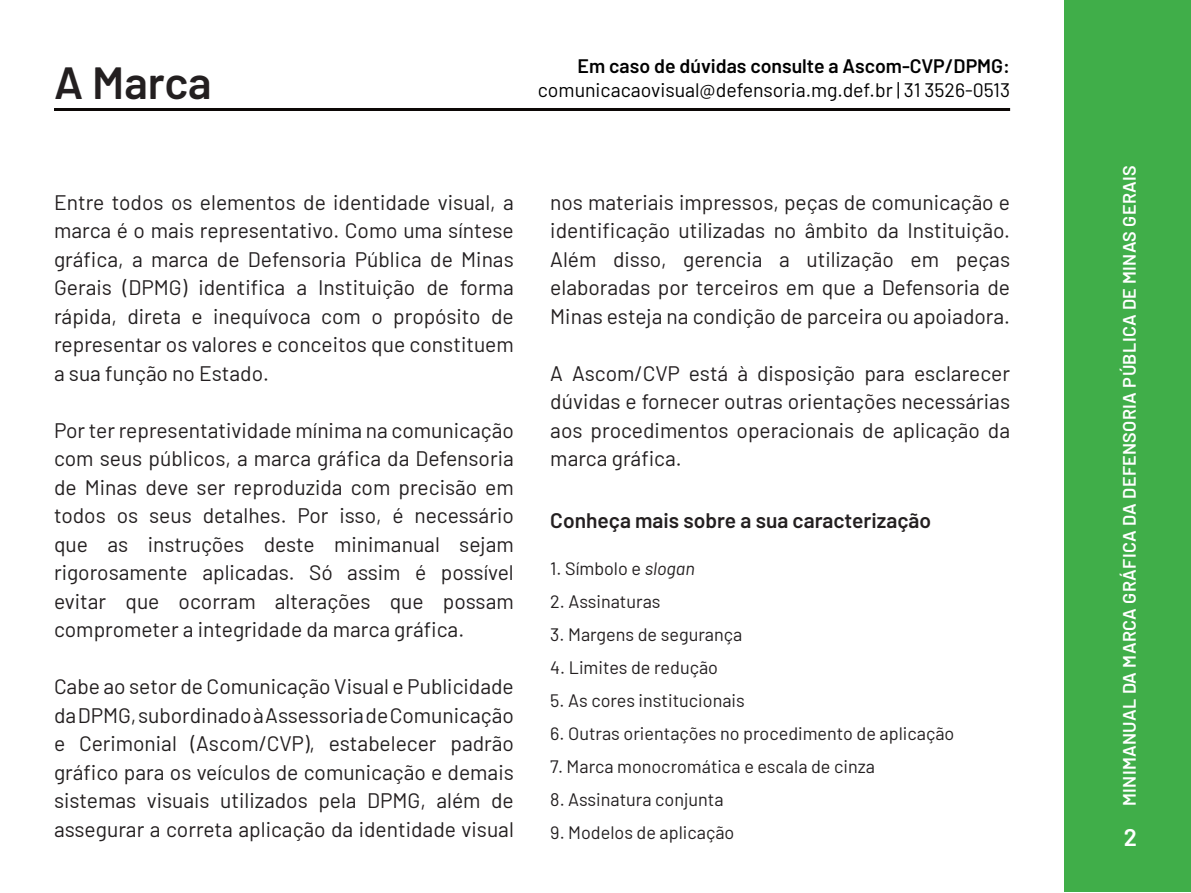
<style>
.page{position:relative;width:1191px;height:893px;background:#fff}
.page>*{position:absolute;margin:0;border:0;box-sizing:border-box;transform-origin:0 0}
.t1{font:600 45px "Barlow";color:#231f20}
.t2{font:600 24px "Barlow";color:#fff}
.t3{font:21px/28.5px "Barlow";color:#231f20;text-align:justify}
.t4{font:600 21px "Barlow";color:#231f20}
.t5{font:19.5px "Barlow";color:#000}
.t6{font:600 19.5px "Barlow";color:#000}
.t7{font:18px "Barlow";color:#231f20}
.t8{font:600 18px "Barlow";letter-spacing:.02em;color:#fff}
.s1{font-style:italic}
</style>
<div class="page">
<div style="left:1064px;top:1px;width:126px;height:891px;background:#40ae49"></div>
<hr style="left:54px;top:108px;width:956px;height:3px;background:#0c0806">
<h1 class="t1" style="left:54px;top:50px;width:159px">A Marca</h1>
<p class="t6" style="left:577px;top:52px;width:434px">Em caso de dúvidas consulte a Ascom-CVP/DPMG:</p>
<p class="t5" style="left:538px;top:76px;width:474px">comunicacaovisual@defensoria.mg.def.br | 31 3526-0513</p>
<p class="t3" style="left:54px;top:186px;width:461px">Entre todos os elementos de identidade visual, a marca é o mais representativo. Como uma síntese gráfica, a marca de Defensoria Pública de Minas Gerais (DPMG) identifica a Instituição de forma rápida, direta e inequívoca com o propósito de representar os valores e conceitos que constituem a sua função no Estado.</p>
<p class="t3" style="left:54px;top:414px;width:461px">Por ter representatividade mínima na comunicação com seus públicos, a marca gráfica da Defensoria de Minas deve ser reproduzida com precisão em todos os seus detalhes. Por isso, é necessário que as instruções deste minimanual sejam rigorosamente aplicadas. Só assim é possível evitar que ocorram alterações que possam comprometer a integridade da marca gráfica.</p>
<p class="t3" style="left:54px;top:671px;width:461px">Cabe ao setor de Comunicação Visual e Publicidade da DPMG, subordinado à Assessoria de Comunicação e Cerimonial (Ascom/CVP), estabelecer padrão gráfico para os veículos de comunicação e demais sistemas visuais utilizados pela DPMG, além de assegurar a correta aplicação da identidade visual</p>
<p class="t3" style="left:550px;top:186px;width:461px">nos materiais impressos, peças de comunicação e identificação utilizadas no âmbito da Instituição.<br>Além disso, gerencia a utilização em peças elaboradas por terceiros em que a Defensoria de Minas esteja na condição de parceira ou apoiadora.</p>
<p class="t3" style="left:550px;top:357px;width:461px">A Ascom/CVP está à disposição para esclarecer dúvidas e fornecer outras orientações necessárias aos procedimentos operacionais de aplicação da marca gráfica.</p>
<p class="t4" style="left:550px;top:505px;width:382px">Conheça mais sobre a sua caracterização</p>
<p class="t7" style="left:550px;top:555px;width:146px">1. Símbolo e <span class="s1">slogan</span></p>
<p class="t7" style="left:550px;top:588px;width:112px">2. Assinaturas</p>
<p class="t7" style="left:550px;top:621px;width:193px">3. Margens de segurança</p>
<p class="t7" style="left:550px;top:654px;width:169px">4. Limites de redução</p>
<p class="t7" style="left:550px;top:687px;width:196px">5. As cores institucionais</p>
<p class="t7" style="left:550px;top:720px;width:405px">6. Outras orientações no procedimento de aplicação</p>
<p class="t7" style="left:550px;top:753px;width:326px">7. Marca monocromática e escala de cinza</p>
<p class="t7" style="left:550px;top:786px;width:175px">8. Assinatura conjunta</p>
<p class="t7" style="left:550px;top:819px;width:185px">9. Modelos de aplicação</p>
<p class="t8" style="left:1116px;top:806px;width:643px;rotate:-90deg">MINIMANUAL DA MARCA GRÁFICA DA DEFENSORIA PÚBLICA DE MINAS GERAIS</p>
<p class="t2" style="left:1123px;top:820px;width:15px">2</p>
</div>
